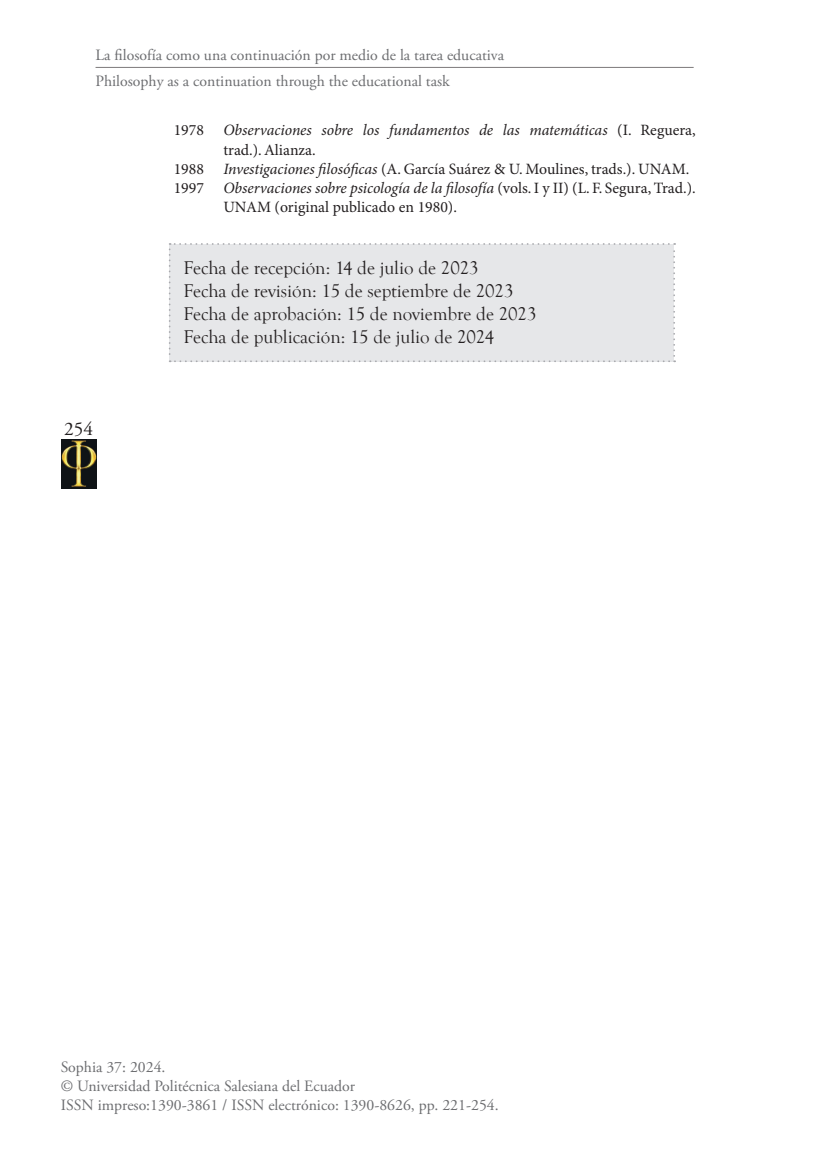
<style>
.page{position:relative;width:819px;height:1151px;background:#fff}
.page>*{position:absolute;margin:0;border:0;box-sizing:border-box;transform-origin:0 0}
.t1{font:19.25px "Adobe Garamond Pro";color:#231f20}
.t2{font:18.9px/23.1px "Goudy Old Style T";color:#231f20}
.t3{font:15.75px/19.2px "Adobe Garamond Pro";color:#6c6d70}
.t4{font:italic 15.75px "Minion Pro";letter-spacing:-.01em;color:#231f20}
.t5{font:15.75px "Minion Pro";color:#231f20}
.s1{font-style:normal}
.s2{font-style:italic}
</style>
<div class="page">
<hr style="left:95px;top:67px;width:598px;height:1px;background:#231f20">
<img style="left:62px;top:440px;width:34px;height:49px">
<div style="left:169px;top:243px;width:506px;height:119px;background:#e6e7e9"></div>
<p class="t3" style="left:95px;top:43px;width:410px;line-height:25.7px">La filosofía como una continuación por medio de la tarea educativa<br>Philosophy as a continuation through the educational task</p>
<p class="t4" style="left:174px;top:120px;width:523px"><span class="s1">1978</span> Observaciones sobre los fundamentos de las matemáticas <span class="s1">(I. Reguera,</span></p>
<p class="t5" style="left:223px;top:140px;width:94px">trad.). Alianza.</p>
<p class="t5" style="left:174px;top:160px;width:517px">1988 <span class="s2">Investigaciones filosóficas</span> (A. García Suárez &amp; U. Moulines, trads.). UNAM.</p>
<p class="t4" style="left:174px;top:177px;width:523px"><span class="s1">1997</span> Observaciones sobre psicología de la filosofía <span class="s1">(vols. I y II) (L. F. Segura, Trad.).</span></p>
<p class="t5" style="left:223px;top:198px;width:235px">UNAM (original publicado en 1980).</p>
<p class="t1" style="left:64px;top:418px;width:30px">254</p>
<p class="t2" style="left:184px;top:257px;width:354px">Fecha de recepción: 14 de julio de 2023<br>Fecha de revisión: 15 de septiembre de 2023<br>Fecha de aprobación: 15 de noviembre de 2023<br>Fecha de publicación: 15 de julio de 2024</p>
<p class="t3" style="left:61px;top:1058px;width:439px">Sophia 37: 2024.<br>© Universidad Politécnica Salesiana del Ecuador<br>ISSN impreso:1390-3861 / ISSN electrónico: 1390-8626, pp. 221-254.</p>
</div>
